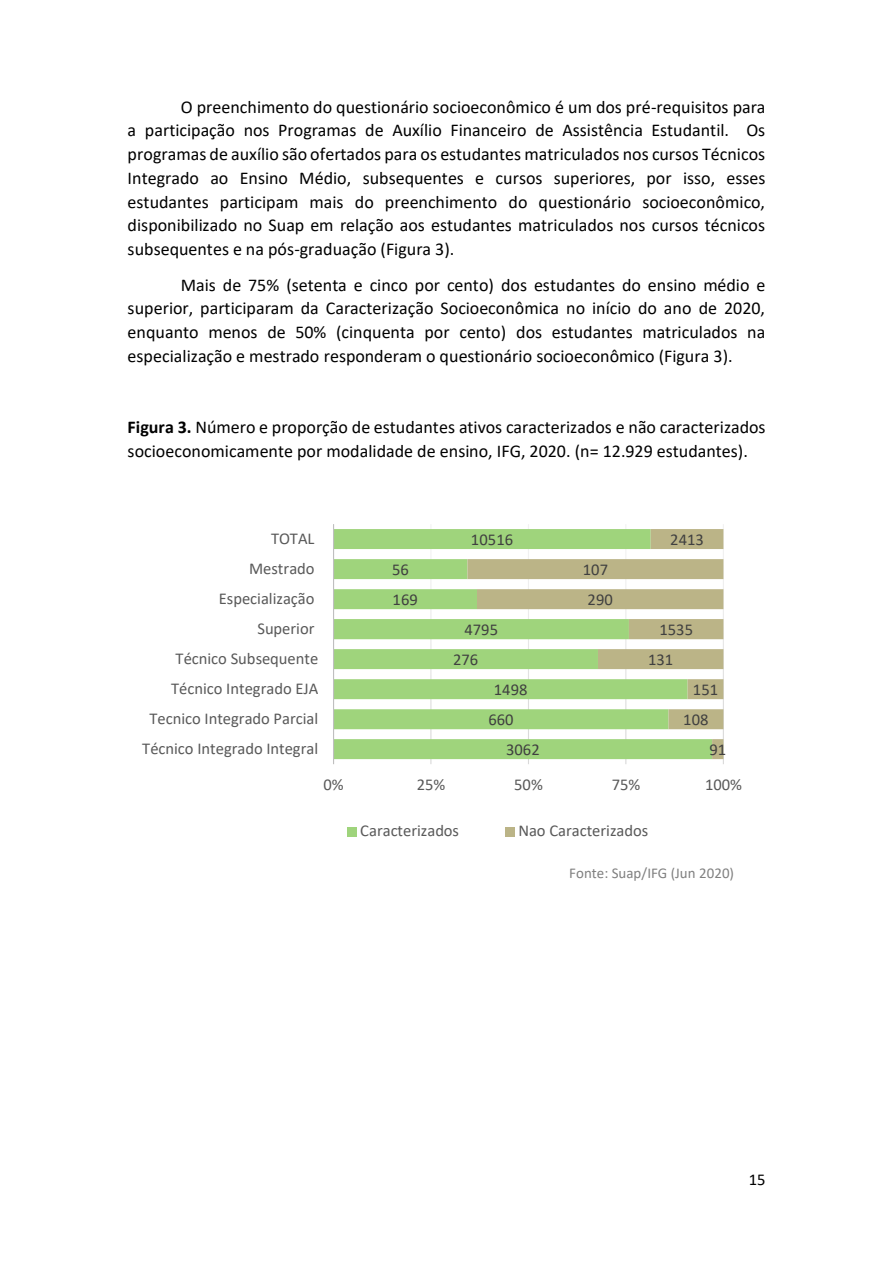
<style>
.page{position:relative;width:893px;height:1263px;background:#fff}
.page>*{position:absolute;margin:0;border:0;box-sizing:border-box;transform-origin:0 0}
.t1{font:18px/23.7px "Calibri";color:#000;text-align:justify}
.t2{font:16.5px "Calibri";color:#595959}
.t3{font:16.5px "Calibri";letter-spacing:.005em;color:#404040}
.t4{font:16.5px "Calibri";color:#000}
.t5{font:15px "Calibri";color:#808080}
.s1{font-weight:700}
</style>
<div class="page">
<svg style="left:334px;top:529px;width:133px;height:230px;fill:#9fd47c"></svg>
<svg style="left:467px;top:529px;width:256px;height:230px"></svg>
<hr style="left:333px;top:524px;width:1px;height:240px;background:#bfbfbf">
<div style="left:347px;top:827px;width:9px;height:9px;background:#9fd47c"></div>
<div style="left:505px;top:827px;width:9px;height:9px;background:#bbb487"></div>
<p class="t1" style="left:128px;top:96px;width:639px;text-indent:53px">O preenchimento do questionário socioeconômico é um dos pré-requisitos para a participação nos Programas de Auxílio Financeiro de Assistência Estudantil. Os programas de auxílio são ofertados para os estudantes matriculados nos cursos Técnicos Integrado ao Ensino Médio, subsequentes e cursos superiores, por isso, esses estudantes participam mais do preenchimento do questionário socioeconômico, disponibilizado no Suap em relação aos estudantes matriculados nos cursos técnicos subsequentes e na pós-graduação (Figura 3).</p>
<p class="t1" style="left:128px;top:274px;width:639px;text-indent:53px">Mais de 75% (setenta e cinco por cento) dos estudantes do ensino médio e superior, participaram da Caracterização Socioeconômica no início do ano de 2020, enquanto menos de 50% (cinquenta por cento) dos estudantes matriculados na especialização e mestrado responderam o questionário socioeconômico (Figura 3).</p>
<p class="t1" style="left:128px;top:417px;width:639px"><span class="s1">Figura 3.</span> Número e proporção de estudantes ativos caracterizados e não caracterizados socioeconomicamente por modalidade de ensino, IFG, 2020. (n= 12.929 estudantes).</p>
<p class="t2" style="left:271px;top:531px;width:45px">TOTAL</p>
<p class="t3" style="left:471px;top:532px;width:44px">10516</p>
<p class="t3" style="left:670px;top:532px;width:35px">2413</p>
<p class="t2" style="left:249px;top:561px;width:67px">Mestrado</p>
<p class="t3" style="left:392px;top:562px;width:18px">56</p>
<p class="t3" style="left:583px;top:562px;width:27px">107</p>
<p class="t2" style="left:219px;top:591px;width:97px">Especialização</p>
<p class="t3" style="left:393px;top:592px;width:27px">169</p>
<p class="t3" style="left:588px;top:592px;width:27px">290</p>
<p class="t2" style="left:257px;top:621px;width:59px">Superior</p>
<p class="t3" style="left:464px;top:622px;width:35px">4795</p>
<p class="t3" style="left:659px;top:622px;width:35px">1535</p>
<p class="t2" style="left:176px;top:651px;width:144px">Técnico Subsequente</p>
<p class="t3" style="left:453px;top:652px;width:27px">276</p>
<p class="t3" style="left:648px;top:652px;width:27px">131</p>
<p class="t2" style="left:171px;top:682px;width:149px">Técnico Integrado EJA</p>
<p class="t3" style="left:494px;top:682px;width:35px">1498</p>
<p class="t3" style="left:693px;top:682px;width:27px">151</p>
<p class="t2" style="left:149px;top:712px;width:170px">Tecnico Integrado Parcial</p>
<p class="t3" style="left:488px;top:712px;width:27px">660</p>
<p class="t3" style="left:683px;top:712px;width:27px">108</p>
<p class="t2" style="left:142px;top:742px;width:178px">Técnico Integrado Integral</p>
<p class="t3" style="left:506px;top:742px;width:35px">3062</p>
<p class="t3" style="left:709px;top:742px;width:18px">91</p>
<p class="t2" style="left:324px;top:778px;width:22px">0%</p>
<p class="t2" style="left:417px;top:778px;width:30px">25%</p>
<p class="t2" style="left:514px;top:778px;width:30px">50%</p>
<p class="t2" style="left:612px;top:778px;width:30px">75%</p>
<p class="t2" style="left:705px;top:778px;width:38px">100%</p>
<p class="t2" style="left:360px;top:824px;width:100px">Caracterizados</p>
<p class="t2" style="left:518px;top:824px;width:131px">Nao Caracterizados</p>
<p class="t5" style="left:569px;top:866px;width:166px">Fonte: Suap/IFG (Jun 2020)</p>
<p class="t4" style="left:749px;top:1173px;width:18px">15</p>
</div>
